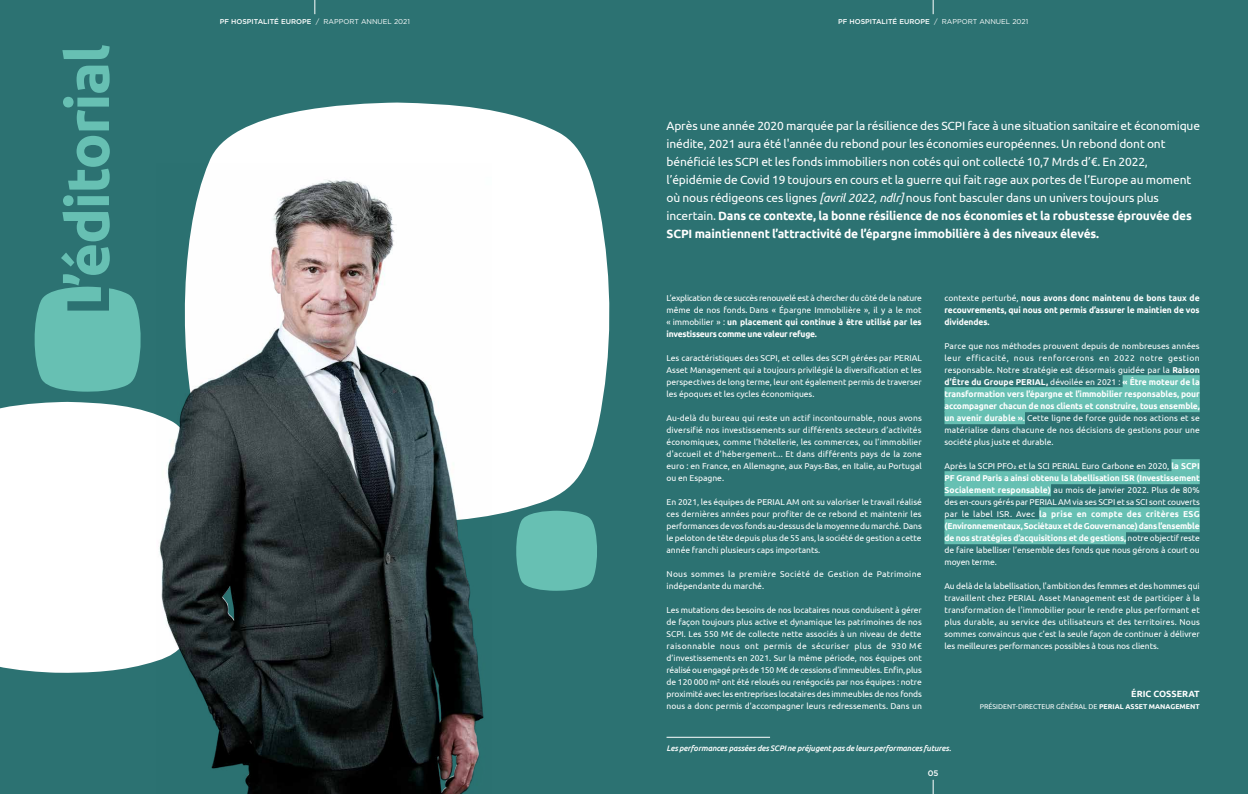
<style>
.page{position:relative;width:1248px;height:794px;background:#fff}
.page>*{position:absolute;margin:0;border:0;box-sizing:border-box;transform-origin:0 0}
.t1{font:700 60px "Ubuntu";letter-spacing:-.025em;color:#67c0b3}
.t2{font:12px/18px "Ubuntu";letter-spacing:-.01em;color:#fff}
.t3{font:700 9px "Ubuntu";color:#fff}
.t4{font:8.5px/12px "Ubuntu";color:#fff;text-align:justify}
.t5{font:700 8.5px/12px "Ubuntu";letter-spacing:-.01em;color:#fff;text-align:justify}
.t6{font:8.5px/12px "Ubuntu";letter-spacing:.03em;color:#fff}
.t7{font:italic 500 8px "Ubuntu";letter-spacing:-.015em;color:#fff}
.t8{font:500 8px "Gotham";color:#fff}
.t9{font:500 7px "Gotham";color:#fff}
.t10{font:7px "Ubuntu";color:#fff}
.s1{color:#2c7272}
.s2{font-weight:400}
.s3{font-style:italic}
.s4{font-weight:700}
</style>
<div class="page">
<div style="left:0;top:0;width:1247px;height:794px;background:#2c7272"></div>
<svg style="left:208px;top:103px;width:402px;height:413px;fill:#fff"></svg>
<div style="left:0;top:402px;width:156px;height:271px;background:#fff"></div>
<svg style="left:514px;top:511px;width:83px;height:80px"></svg>
<svg style="left:34px;top:287px;width:107px;height:105px"></svg>
<img style="left:156px;top:164px;width:335px;height:630px">
<img style="left:275px;top:181px;width:69px;height:46px">
<div style="left:1122px;top:375px;width:77px;height:13px;background:#67c0b3"></div>
<div style="left:944px;top:387px;width:255px;height:13px;background:#67c0b3"></div>
<div style="left:944px;top:399px;width:255px;height:13px;background:#67c0b3"></div>
<div style="left:944px;top:411px;width:80px;height:13px;background:#67c0b3"></div>
<div style="left:1171px;top:459px;width:28px;height:13px;background:#67c0b3"></div>
<div style="left:944px;top:471px;width:255px;height:13px;background:#67c0b3"></div>
<div style="left:944px;top:483px;width:106px;height:13px;background:#67c0b3"></div>
<div style="left:1039px;top:507px;width:160px;height:13px;background:#67c0b3"></div>
<div style="left:944px;top:519px;width:255px;height:13px;background:#67c0b3"></div>
<div style="left:944px;top:531px;width:181px;height:13px;background:#67c0b3"></div>
<hr style="left:666px;top:737px;width:104px;height:1px;background:#fff">
<svg style="left:314px;top:0;width:1px;height:14px"></svg>
<svg style="left:932px;top:0;width:1px;height:14px"></svg>
<svg style="left:932px;top:780px;width:1px;height:14px"></svg>
<h1 class="t1" style="left:51px;top:315px;width:273px;rotate:-90deg"><span class="s1">L</span>’éditorial</h1>
<p class="t9" style="left:220px;top:17px;width:192px">PF HOSPITALITÉ EUROPE <span class="s2">/ RAPPORT ANNUEL 2021</span></p>
<p class="t9" style="left:838px;top:17px;width:192px">PF HOSPITALITÉ EUROPE <span class="s2">/ RAPPORT ANNUEL 2021</span></p>
<p class="t2" style="left:666px;top:116px;width:535px">Après une année 2020 marquée par la résilience des SCPI face à une situation sanitaire et économique inédite, 2021 aura été l'année du rebond pour les économies européennes. Un rebond dont ont bénéficié les SCPI et les fonds immobiliers non cotés qui ont collecté 10,7 Mrds d’€. En 2022, l’épidémie de Covid 19 toujours en cours et la guerre qui fait rage aux portes de l’Europe au moment où nous rédigeons ces lignes <span class="s3">[avril 2022, ndlr]</span> nous font basculer dans un univers toujours plus incertain. <span class="s4">Dans ce contexte, la bonne résilience de nos économies et la robustesse éprouvée des SCPI maintiennent l’attractivité de l’épargne immobilière à des niveaux élevés.</span></p>
<p class="t4" style="left:666px;top:291px;width:257px">L’explication de ce succès renouvelé est à chercher du côté de la nature même de nos fonds. Dans « Épargne Immobilière », il y a le mot « immobilier » : <span class="s4">un placement qui continue à être utilisé par les investisseurs comme une valeur refuge.</span></p>
<p class="t4" style="left:666px;top:351px;width:257px">Les caractéristiques des SCPI, et celles des SCPI gérées par PERIAL Asset Management qui a toujours privilégié la diversification et les perspectives de long terme, leur ont également permis de traverser les époques et les cycles économiques.</p>
<p class="t4" style="left:666px;top:411px;width:257px">Au-delà du bureau qui reste un actif incontournable, nous avons diversifié nos investissements sur différents secteurs d’activités économiques, comme l’hôtellerie, les commerces, ou l’immobilier d'accueil et d’hébergement... Et dans différents pays de la zone euro : en France, en Allemagne, aux Pays-Bas, en Italie, au Portugal ou en Espagne.</p>
<p class="t4" style="left:666px;top:495px;width:257px">En 2021, les équipes de PERIAL AM ont su valoriser le travail réalisé ces dernières années pour profiter de ce rebond et maintenir les performances de vos fonds au-dessus de la moyenne du marché. Dans le peloton de tête depuis plus de 55 ans, la société de gestion a cette année franchi plusieurs caps importants.</p>
<p class="t6" style="left:666px;top:567px;width:256px">Nous sommes la première Société de Gestion de Patrimoine indépendante du marché.</p>
<p class="t4" style="left:666px;top:603px;width:257px">Les mutations des besoins de nos locataires nous conduisent à gérer de façon toujours plus active et dynamique les patrimoines de nos SCPI. Les 550 M€ de collecte nette associés à un niveau de dette raisonnable nous ont permis de sécuriser plus de 930 M€ d’investissements en 2021. Sur la même période, nos équipes ont réalisé ou engagé près de 150 M€ de cessions d’immeubles. Enfin, plus de 120 000 m² ont été reloués ou renégociés par nos équipes : notre proximité avec les entreprises locataires des immeubles de nos fonds nous a donc permis d’accompagner leurs redressements. Dans un</p>
<p class="t5" style="left:944px;top:291px;width:257px"><span class="s2">contexte perturbé,</span> nous avons donc maintenu de bons taux de recouvrements, qui nous ont permis d’assurer le maintien de vos dividendes.</p>
<p class="t4" style="left:944px;top:339px;width:257px">Parce que nos méthodes prouvent depuis de nombreuses années leur efficacité, nous renforcerons en 2022 notre gestion responsable. Notre stratégie est désormais guidée par la <span class="s4">Raison d’Être du Groupe PERIAL,</span> dévoilée en 2021 : <span class="s4">« Être moteur de la transformation vers l’épargne et l’immobilier responsables, pour accompagner chacun de nos clients et construire, tous ensemble, un avenir durable ».</span> Cette ligne de force guide nos actions et se matérialise dans chacune de nos décisions de gestions pour une société plus juste et durable.</p>
<p class="t4" style="left:944px;top:459px;width:257px">Après la SCPI PFO₂ et la SCI PERIAL Euro Carbone en 2020, <span class="s4">la SCPI PF Grand Paris a ainsi obtenu la labellisation ISR (Investissement Socialement responsable)</span> au mois de janvier 2022. Plus de 80% des en-cours gérés par PERIAL AM via ses SCPI et sa SCI sont couverts par le label ISR. Avec <span class="s4">la prise en compte des critères ESG (Environnementaux, Sociétaux et de Gouvernance) dans l’ensemble de nos stratégies d’acquisitions et de gestions,</span> notre objectif reste de faire labelliser l’ensemble des fonds que nous gérons à court ou moyen terme.</p>
<p class="t4" style="left:944px;top:579px;width:257px">Au delà de la labellisation, l'ambition des femmes et des hommes qui travaillent chez PERIAL Asset Management est de participer à la transformation de l'immobilier pour le rendre plus performant et plus durable, au service des utilisateurs et des territoires. Nous sommes convaincus que c’est la seule façon de continuer à délivrer les meilleures performances possibles à tous nos clients.</p>
<p class="t3" style="left:1131px;top:688px;width:70px">ÉRIC COSSERAT</p>
<p class="t10" style="left:979px;top:702px;width:221px">PRÉSIDENT-DIRECTEUR GÉNÉRAL DE <span class="s4">PERIAL ASSET MANAGEMENT</span></p>
<p class="t7" style="left:666px;top:743px;width:286px">Les performances passées des SCPI ne préjugent pas de leurs performances futures.</p>
<p class="t8" style="left:927px;top:767px;width:12px">05</p>
</div>
